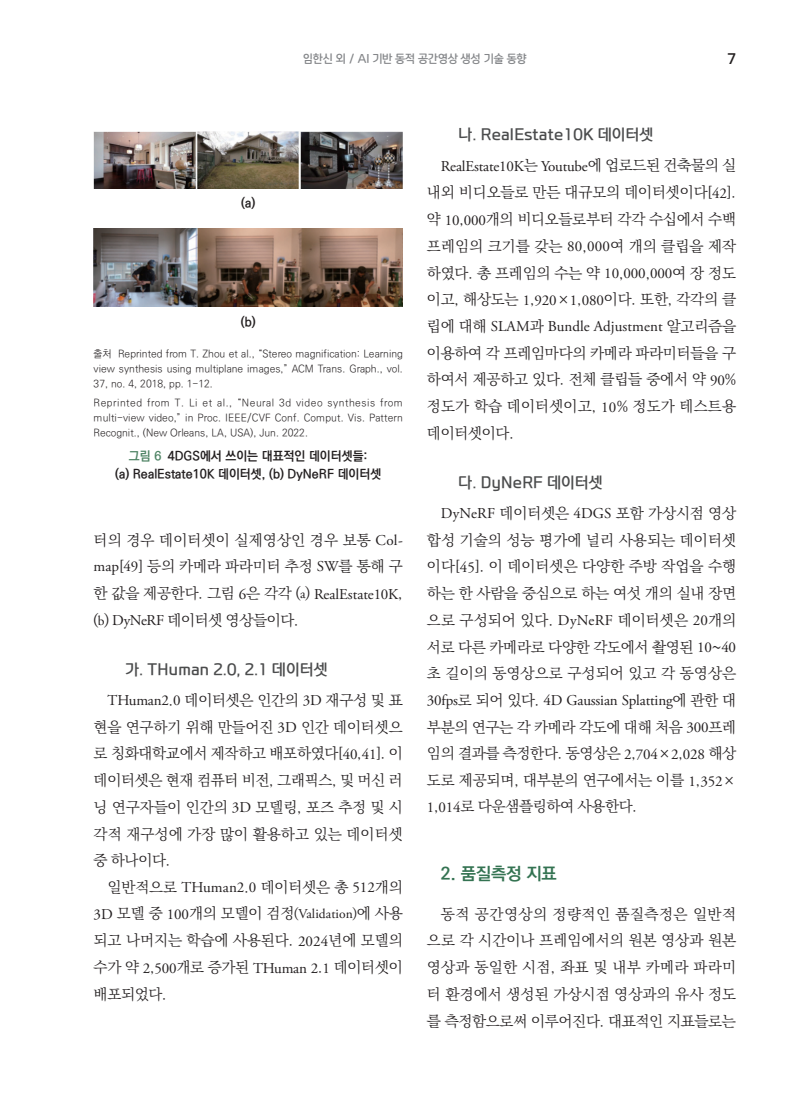
<style>
.page{position:relative;width:800px;height:1106px;background:#fff}
.page>*{position:absolute;margin:0;border:0;box-sizing:border-box;transform-origin:0 0}
._1{font:17.25px "Ko Pub World Dotum PB";letter-spacing:-.01em;color:#347352}
._2단본문{font:15px/26.7px "Ko Pub World Batang PL";letter-spacing:-.015em;color:#231f20;text-align:justify}
.t1{font:600 15px "Open Sans";color:#231f20}
.가{font:14.7px "paybooc OTF Bold";letter-spacing:.02em;color:#4b4c4d}
.캡션{font:12.75px/18px "Ko Pub World Dotum PB";color:#231f20;text-align:center}
.t2{font:10.95px "paybooc OTF Bold";color:#848689}
.캡션출처{font:10.2px/15px "Ko Pub World Dotum PL";color:#231f20;text-align:justify}
.s1{color:#4f8465}
.s2{font-family:"Adobe Garamond Pro"}
.s3{font-family:"Adobe Garamond Pro";font-size:13.5px}
.s4{font-size:13.5px}
</style>
<div class="page">
<img style="left:94px;top:228px;width:309px;height:78px">
<img style="left:94px;top:132px;width:309px;height:56px">
<p class="t2" style="left:303px;top:52px;width:225px">임한신 외 / AI 기반 동적 공간영상 생성 기술 동향</p>
<p class="t1" style="left:727px;top:48px;width:10px">7</p>
<p class="캡션" style="left:241px;top:195px;width:16px">(a)</p>
<p class="캡션" style="left:241px;top:313px;width:16px">(b)</p>
<p class="캡션출처" style="left:94px;top:346px;width:311px">출처 Reprinted from T. Zhou et al., “Stereo magnification: Learning view synthesis using multiplane images,” ACM Trans. Graph., vol.<br>37, no. 4, 2018, pp. 1-12.</p>
<p class="캡션출처" style="left:94px;top:396px;width:311px">Reprinted from T. Li et al., “Neural 3d video synthesis from multi-view video,” in Proc. IEEE/CVF Conf. Comput. Vis. Pattern Recognit., (New Orleans, LA, USA), Jun. 2022.</p>
<p class="캡션" style="left:115px;top:447px;width:267px"><span class="s1">그림 6</span> 4DGS에서 쓰이는 대표적인 데이터셋들:<br>(a) RealEstate10K 데이터셋, (b) DyNeRF 데이터셋</p>
<p class="_2단본문" style="left:94px;top:527px;width:310px">터의 경우 데이터셋이 실제영상인 경우 보통 <span class="s2">Col&shy;map</span>[<span class="s2">49</span>] 등의 카메라 파라미터 추정 <span class="s2">SW</span>를 통해 구 한 값을 제공한다. 그림 <span class="s2">6</span>은 각각 (<span class="s3">a</span>) <span class="s2">RealEstate10K</span>, (<span class="s3">b</span>) <span class="s2">DyNeRF</span> 데이터셋 영상들이다.</p>
<p class="가" style="left:125px;top:660px;width:204px">가. THuman 2.0, 2.1 데이터셋</p>
<p class="_2단본문" style="left:94px;top:687px;width:311px;text-indent:14px"><span class="s2">THuman2</span>.<span class="s2">0</span> 데이터셋은 인간의 <span class="s2">3D</span> 재구성 및 표 현을 연구하기 위해 만들어진 <span class="s2">3D</span> 인간 데이터셋으 로 칭화대학교에서 제작하고 배포하였다[<span class="s2">40</span>,<span class="s2">41</span>]. 이 데이터셋은 현재 컴퓨터 비전, 그래픽스, 및 머신 러 닝 연구자들이 인간의 <span class="s2">3D</span> 모델링, 포즈 추정 및 시 각적 재구성에 가장 많이 활용하고 있는 데이터셋 중 하나이다.</p>
<p class="_2단본문" style="left:94px;top:874px;width:310px;text-indent:14px">일반적으로 <span class="s2">THuman2</span>.<span class="s2">0</span> 데이터셋은 총 <span class="s2">512</span>개의 <span class="s2">3D</span> 모델 중 <span class="s2">100</span>개의 모델이 검정<span class="s4">(</span><span class="s3">Validation</span><span class="s4">)</span>에 사용 되고 나머지는 학습에 사용된다. <span class="s2">2024</span>년에 모델의 수가 약 <span class="s2">2</span>,<span class="s2">500</span>개로 증가된 <span class="s2">THuman 2</span>.<span class="s2">1</span> 데이터셋이 배포되었다.</p>
<p class="가" style="left:459px;top:126px;width:196px">나. RealEstate10K 데이터셋</p>
<p class="_2단본문" style="left:427px;top:153px;width:310px;text-indent:14px"><span class="s2">RealEstate10K</span>는 <span class="s2">Youtube</span>에 업로드된 건축물의 실 내외 비디오들로 만든 대규모의 데이터셋이다[<span class="s2">42</span>]. 약 <span class="s2">10</span>,<span class="s2">000</span>개의 비디오들로부터 각각 수십에서 수백 프레임의 크기를 갖는 <span class="s2">80</span>,<span class="s2">000</span>여 개의 클립을 제작 하였다. 총 프레임의 수는 약 <span class="s2">10</span>,<span class="s2">000</span>,<span class="s2">000</span>여 장 정도 이고, 해상도는 <span class="s2">1</span>,<span class="s2">920</span>×<span class="s2">1</span>,<span class="s2">080</span>이다. 또한, 각각의 클 립에 대해 <span class="s2">SLAM</span>과 <span class="s2">Bundle Adjustment</span> 알고리즘을 이용하여 각 프레임마다의 카메라 파라미터들을 구 하여서 제공하고 있다. 전체 클립들 중에서 약 <span class="s2">90</span>% 정도가 학습 데이터셋이고, <span class="s2">10</span>% 정도가 테스트용 데이터셋이다.</p>
<p class="가" style="left:459px;top:473px;width:145px">다. DyNeRF 데이터셋</p>
<p class="_2단본문" style="left:427px;top:500px;width:311px;text-indent:14px"><span class="s2">DyNeRF</span> 데이터셋은 <span class="s2">4DGS</span> 포함 가상시점 영상 합성 기술의 성능 평가에 널리 사용되는 데이터셋 이다[<span class="s2">45</span>]. 이 데이터셋은 다양한 주방 작업을 수행 하는 한 사람을 중심으로 하는 여섯 개의 실내 장면 으로 구성되어 있다. <span class="s2">DyNeRF</span> 데이터셋은 <span class="s2">20</span>개의 서로 다른 카메라로 다양한 각도에서 촬영된 <span class="s2">10</span>~<span class="s2">40 </span>초 길이의 동영상으로 구성되어 있고 각 동영상은 <span class="s2">30fps</span>로 되어 있다. <span class="s2">4D Gaussian Splatting</span>에 관한 대 부분의 연구는 각 카메라 각도에 대해 처음 <span class="s2">300</span>프레 임의 결과를 측정한다. 동영상은 <span class="s2">2</span>,<span class="s2">704</span>×<span class="s2">2</span>,<span class="s2">028</span> 해상 도로 제공되며, 대부분의 연구에서는 이를 <span class="s2">1</span>,<span class="s2">352</span>× <span class="s2">1</span>,<span class="s2">014</span>로 다운샘플링하여 사용한다.</p>
<p class="_1" style="left:441px;top:861px;width:117px">2. 품질측정 지표</p>
<p class="_2단본문" style="left:427px;top:901px;width:310px;text-indent:14px">동적 공간영상의 정량적인 품질측정은 일반적 으로 각 시간이나 프레임에서의 원본 영상과 원본 영상과 동일한 시점, 좌표 및 내부 카메라 파라미 터 환경에서 생성된 가상시점 영상과의 유사 정도 를 측정함으로써 이루어진다. 대표적인 지표들로는</p>
</div>
